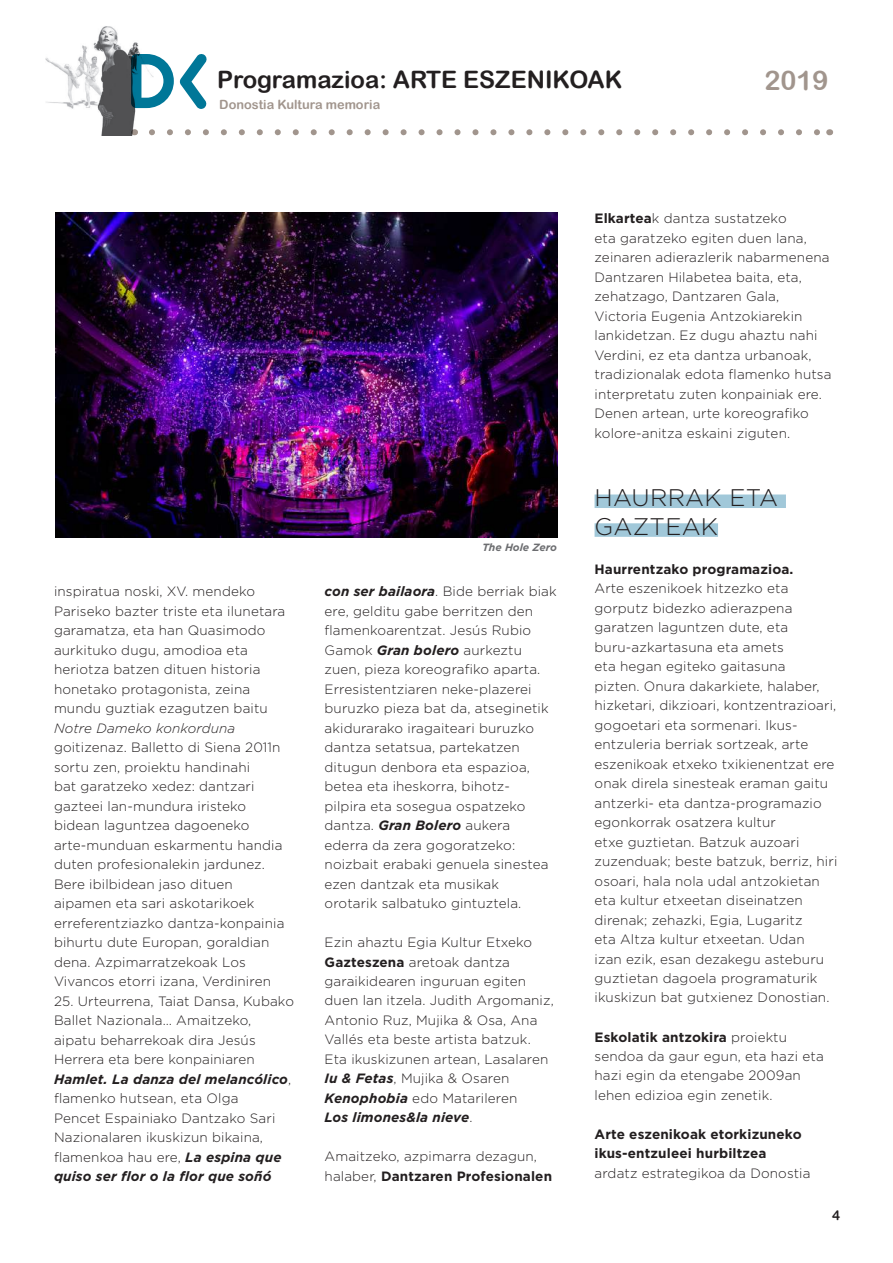
<style>
.page{position:relative;width:893px;height:1263px;background:#fff}
.page>*{position:absolute;margin:0;border:0;box-sizing:border-box;transform-origin:0 0}
.t1{font:27px "Arial Rounded MT Bold";color:#a1958d}
.t2{font:24px "Arial Rounded MT Bold";color:#231f20}
.t3{font:300 24px/28.8px "Gotham";letter-spacing:.01em;color:#231f20}
.t4{font:300 13.5px/19.5px "Gotham";letter-spacing:.01em;color:#231f20}
.t5{font:700 13.5px/19.5px "Gotham";letter-spacing:.01em;color:#231f20}
.t6{font:italic 300 13.5px "Gotham";letter-spacing:.01em;color:#231f20}
.t7{font:13.5px "Arial Rounded MT Bold";color:#231f20}
.t8{font:12.75px "Arial Rounded MT Bold";color:#a1958d}
.t9{font:italic 700 10.5px "Gotham";color:#6c6d70}
.s1{font-weight:700;font-style:italic}
.s2{font-weight:700}
</style>
<div class="page">
<svg style="left:153px;top:54px;width:21px;height:54px"></svg>
<svg style="left:180px;top:54px;width:27px;height:55px"></svg>
<svg style="left:153px;top:129px;width:667px;height:6px"></svg>
<img style="left:46px;top:26px;width:107px;height:109px">
<div style="left:595px;top:494px;width:191px;height:14px;background:#a1c8d9"></div>
<div style="left:595px;top:523px;width:123px;height:14px;background:#a1c8d9"></div>
<img style="left:55px;top:213px;width:502px;height:324px">
<h2 class="t2" style="left:217px;top:65px;width:407px">Programazioa: Arte Eszenikoak</h2>
<h1 class="t1" style="left:764px;top:65px;width:66px">2019</h1>
<p class="t8" style="left:219px;top:97px;width:162px">Donostia Kultura memoria</p>
<p class="t4" style="left:54px;top:581px;width:233px">inspiratua noski, XV. mendeko<br>Pariseko bazter triste eta ilunetara garamatza, eta han Quasimodo aurkituko dugu, amodioa eta heriotza batzen dituen historia honetako protagonista, zeina mundu guztiak ezagutzen baitu</p>
<p class="t6" style="left:54px;top:719px;width:183px">Notre Dameko konkorduna</p>
<p class="t4" style="left:54px;top:737px;width:232px">goitizenaz. Balletto di Siena 2011n sortu zen, proiektu handinahi<br>bat garatzeko xedez: dantzari gazteei lan-mundura iristeko bidean laguntzea dagoeneko arte-munduan eskarmentu handia duten profesionalekin jardunez.<br>Bere ibilbidean jaso dituen aipamen eta sari askotarikoek erreferentziazko dantza-konpainia bihurtu dute Europan, goraldian dena. Azpimarratzekoak Los<br>Vivancos etorri izana, Verdiniren</p>
<p class="t4" style="left:54px;top:991px;width:241px">25. Urteurrena, Taiat Dansa, Kubako<br>Ballet Nazionala… Amaitzeko, aipatu beharrekoak dira Jesús<br>Herrera eta bere konpainiaren<br><span class="s1">Hamlet. La danza del melancólico</span>, flamenko hutsean, eta Olga<br>Pencet Espainiako Dantzako Sari<br>Nazionalaren ikuskizun bikaina, flamenkoa hau ere, <span class="s1">La espina que quiso ser flor o la flor que soñó</span></p>
<p class="t9" style="left:482px;top:540px;width:76px">The Hole Zero</p>
<p class="t4" style="left:325px;top:581px;width:234px"><span class="s1">con ser bailaora</span>. Bide berriak biak ere, gelditu gabe berritzen den flamenkoarentzat. Jesús Rubio<br>Gamok <span class="s1">Gran bolero</span> aurkeztu zuen, pieza koreografiko aparta.<br>Erresistentziaren neke-plazerei buruzko pieza bat da, atseginetik akidurarako iragaiteari buruzko dantza setatsua, partekatzen ditugun denbora eta espazioa, betea eta iheskorra, bihotz-<br>pilpira eta sosegua ospatzeko dantza. <span class="s1">Gran Bolero</span> aukera ederra da zera gogoratzeko: noizbait erabaki genuela sinestea ezen dantzak eta musikak<br>orotarik salbatuko gintuztela.</p>
<p class="t4" style="left:325px;top:932px;width:231px">Ezin ahaztu Egia Kultur Etxeko<br><span class="s2">Gazteszena</span> aretoak dantza garaikidearen inguruan egiten duen lan itzela. Judith Argomaniz,<br>Antonio Ruz, Mujika &amp; Osa, Ana<br>Vallés eta beste artista batzuk.<br>Eta ikuskizunen artean, Lasalaren<br><span class="s1">Iu &amp; Fetas</span>, Mujika &amp; Osaren<br><span class="s1">Kenophobia</span> edo Matarileren<br><span class="s1">Los limones&amp;la nieve</span>.</p>
<p class="t4" style="left:325px;top:1146px;width:229px">Amaitzeko, azpimarra dezagun, halaber, <span class="s2">Dantzaren Profesionalen</span></p>
<p class="t4" style="left:595px;top:209px;width:238px"><span class="s2">Elkartea</span>k dantza sustatzeko<br>eta garatzeko egiten duen lana, zeinaren adierazlerik nabarmenena Dantzaren Hilabetea baita, eta, zehatzago, Dantzaren Gala, Victoria Eugenia Antzokiarekin lankidetzan. Ez dugu ahaztu nahi Verdini, ez eta dantza urbanoak, tradizionalak edota flamenko hutsa interpretatu zuten konpainiak ere.<br>Denen artean, urte koreografiko kolore-anitza eskaini ziguten.</p>
<h2 class="t3" style="left:595px;top:482px;width:185px">HAURRAK ETA<br>GAZTEAK</h2>
<p class="t5" style="left:595px;top:559px;width:200px">Haurrentzako programazioa.</p>
<p class="t4" style="left:595px;top:578px;width:244px">Arte eszenikoek hitzezko eta gorputz bidezko adierazpena garatzen laguntzen dute, eta buru-azkartasuna eta amets<br>eta hegan egiteko gaitasuna<br>pizten. Onura dakarkiete, halaber, hizketari, dikzioari, kontzentrazioari, gogoetari eta sormenari. Ikus&shy;entzuleria berriak sortzeak, arte eszenikoak etxeko txikienentzat ere onak direla sinesteak eraman gaitu antzerki- eta dantza-programazio egonkorrak osatzera kultur<br>etxe guztietan. Batzuk auzoari zuzenduak; beste batzuk, berriz, hiri osoari, hala nola udal antzokietan eta kultur etxeetan diseinatzen direnak; zehazki, Egia, Lugaritz<br>eta Altza kultur etxeetan. Udan<br>izan ezik, esan dezakegu asteburu guztietan dagoela programaturik ikuskizun bat gutxienez Donostian.</p>
<p class="t4" style="left:595px;top:1026px;width:231px"><span class="s2">Eskolatik antzokira</span> proiektu sendoa da gaur egun, eta hazi eta hazi egin da etengabe 2009an lehen edizioa egin zenetik.</p>
<p class="t5" style="left:595px;top:1124px;width:209px">Arte eszenikoak etorkizuneko ikus-entzuleei hurbiltzea</p>
<p class="t4" style="left:595px;top:1163px;width:217px">ardatz estrategikoa da Donostia</p>
<p class="t7" style="left:832px;top:1208px;width:10px">4</p>
</div>
